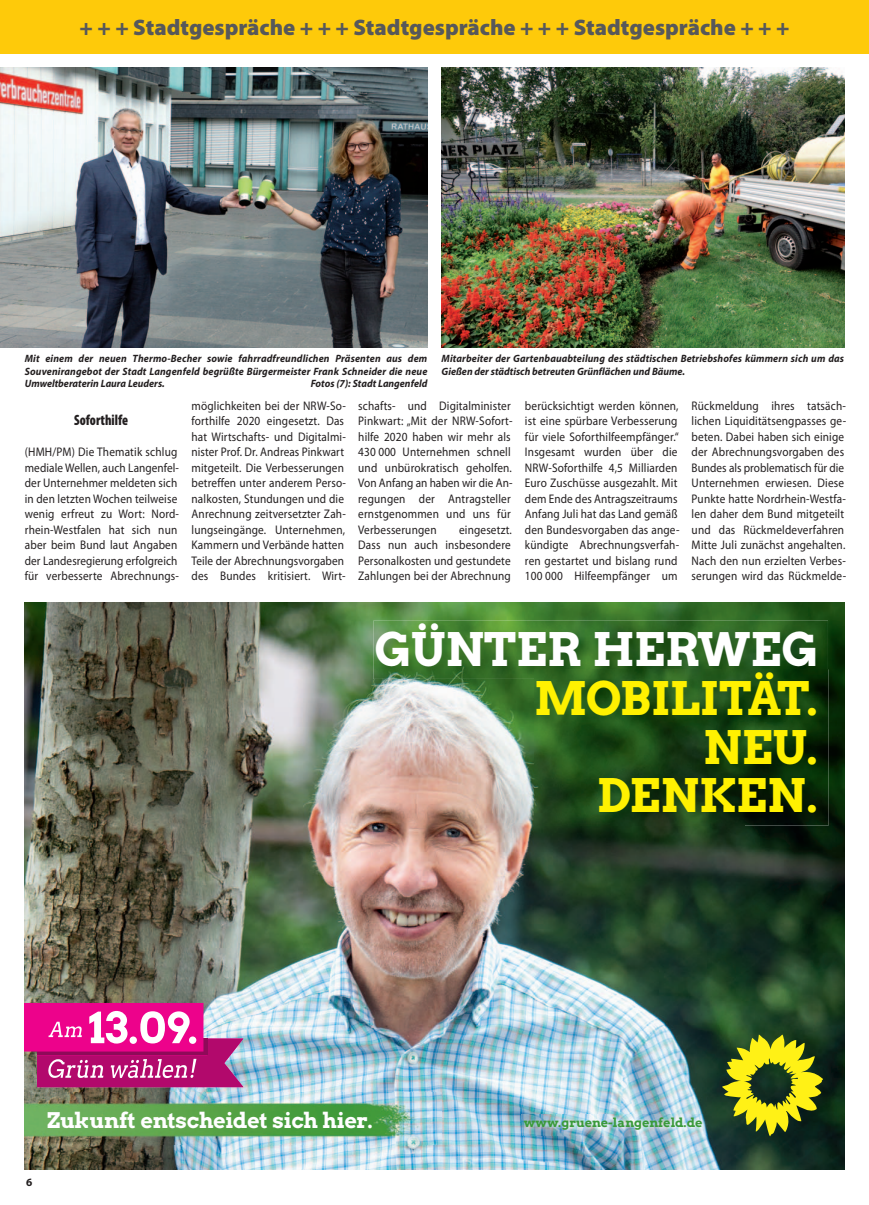
<style>
.page{position:relative;width:869px;height:1205px;background:#fff}
.page>*{position:absolute;margin:0;border:0;box-sizing:border-box;transform-origin:0 0}
.t1{font:45.88px/48.8px "Arvo Gruen";color:#fff101;text-align:right}
.t2{font:45.88px "Arvo Gruen";color:#fff}
.t3{font:900 22.5px "Myriad Pro";color:#57585a}
.t4{font:21.38px "Arvo Gruen";letter-spacing:-.01em;color:#fff}
.t5{font:900 condensed 15px "Myriad Pro";color:#231f20;scale:.9 1}
.t6{font:12.5px/15.5px "Myriad Pro";letter-spacing:.015em;color:#231f20;scale:.9 1}
.t7{font:12.5px "Arvo Gruen";color:#3a9a3b}
.t8{font:italic 700 10.62px/12.5px "Myriad Pro";letter-spacing:.005em;color:#231f20;text-align:justify;scale:.95 1}
</style>
<div class="page">
<div style="left:0;top:0;width:868px;height:53px;background:#feca0a"></div>
<img style="left:0;top:67px;width:427px;height:280px">
<img style="left:441px;top:67px;width:402px;height:280px">
<img style="left:25px;top:602px;width:818px;height:567px">
<img style="left:373px;top:621px;width:454px;height:58px">
<img style="left:533px;top:679px;width:211px;height:146px">
<img style="left:744px;top:670px;width:84px;height:155px">
<img style="left:533px;top:670px;width:294px;height:9px">
<svg style="left:721px;top:1034px;width:101px;height:102px;background:#7e881c"></svg>
<svg style="left:25px;top:1003px;width:218px;height:84px;background:#d24097"></svg>
<img style="left:25px;top:1092px;width:416px;height:52px">
<img style="left:521px;top:1115px;width:185px;height:20px">
<h2 class="t3" style="left:80px;top:19px;width:711px">+ + + Stadtgespräche + + + Stadtgespräche + + + Stadtgespräche + + +</h2>
<p class="t8" style="left:25px;top:353px;width:425px">Mit einem der neuen Thermo-Becher sowie fahrradfreundlichen Präsenten aus dem Souvenirangebot der Stadt Langenfeld begrüßte Bürgermeister Frank Schneider die neue Umweltberaterin Laura Leuders.</p>
<p class="t8" style="left:310px;top:378px;width:124px">Fotos (7): Stadt Langenfeld</p>
<p class="t8" style="left:441px;top:353px;width:425px">Mitarbeiter der Gartenbauabteilung des städtischen Betriebshofes kümmern sich um das<br>Gießen der städtisch betreuten Grünflächen und Bäume.</p>
<p class="t5" style="left:74px;top:415px;width:61px">Soforthilfe</p>
<p class="t6" style="left:25px;top:445px;width:173px">(HMH/PM) Die Thematik schlug mediale Wellen, auch Langenfel&shy;der Unternehmer meldeten sich in den letzten Wochen teilweise wenig erfreut zu Wort: Nord - rhein-Westfalen hat sich nun aber beim Bund laut Angaben der Landesregierung erfolgreich für verbesserte Abrechnungs-</p>
<p class="t6" style="left:191px;top:399px;width:173px">möglichkeiten bei der NRW-So&shy;forthilfe 2020 eingesetzt. Das hat Wirtschafts- und Digitalmi&shy;nister Prof. Dr. Andreas Pinkwart mitgeteilt. Die Verbesserungen betreffen unter anderem Perso&shy;nalkosten, Stundungen und die<br>Anrechnung zeitversetzter Zah&shy;lungseingänge. Unternehmen,<br>Kammern und Verbände hatten<br>Teile der Abrechnungsvorgaben des Bundes kritisiert. Wirt-</p>
<p class="t6" style="left:358px;top:399px;width:173px">schafts- und Digitalminister<br>Pinkwart: „Mit der NRW-Sofort&shy;hilfe 2020 haben wir mehr als<br>430 000 Unternehmen schnell und unbürokratisch geholfen.<br>Von Anfang an haben wir die An&shy;regungen der Antragsteller ernstgenommen und uns für<br>Verbesserungen</p>
<p class="t6" style="left:358px;top:523px;width:172px;text-align:justify;text-indent:101px">eingesetzt.<br>Dass nun auch insbesondere Personalkosten und gestundete Zahlungen bei der Abrechnung</p>
<p class="t6" style="left:524px;top:399px;width:173px">berücksichtigt werden können, ist eine spürbare Verbesserung für viele Soforthilfeempfänger.“<br>Insgesamt wurden über die<br>NRW-Soforthilfe 4,5 Milliarden<br>Euro Zuschüsse ausgezahlt. Mit dem Ende des Antragszeitraums<br>Anfang Juli hat das Land gemäß den Bundesvorgaben das ange&shy;kündigte Abrechnungsverfah&shy;ren gestartet und bislang rund<br>100 000 Hilfeempfänger um</p>
<p class="t6" style="left:691px;top:399px;width:173px">Rückmeldung ihres tatsäch&shy;lichen Liquiditätsengpasses ge&shy;beten. Dabei haben sich einige der Abrechnungsvorgaben des<br>Bundes als problematisch für die<br>Unternehmen erwiesen. Diese<br>Punkte hatte Nordrhein-Westfa&shy;len daher dem Bund mitgeteilt und das Rückmeldeverfahren<br>Mitte Juli zunächst angehalten.<br>Nach den nun erzielten Verbes&shy;serungen wird das Rückmelde-</p>
<h1 class="t2" style="left:374px;top:633px;width:445px">GÜNTER HERWEG</h1>
<h1 class="t1" style="left:534px;top:679px;width:285px">MOBILITÄT.<br>NEU.<br>DENKEN.</h1>
<h3 class="t4" style="left:47px;top:1112px;width:327px">Zukunft entscheidet sich hier.</h3>
<p class="t7" style="left:523px;top:1118px;width:180px">www.gruene-langenfeld.de</p>
</div>
